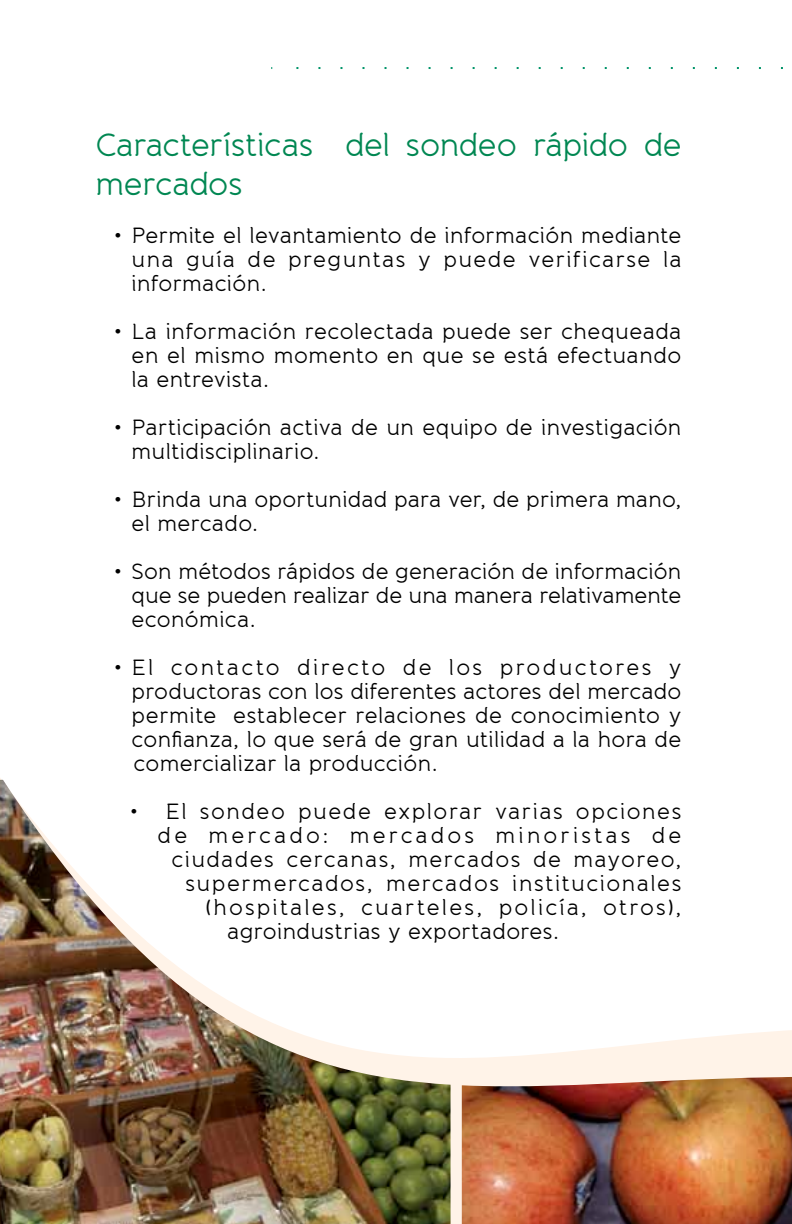
<style>
.page{position:relative;width:792px;height:1224px;background:#fff}
.page>*{position:absolute;margin:0;border:0;box-sizing:border-box;transform-origin:0 0}
.t1{font:32px/38.4px "Banda";letter-spacing:-.015em;color:#008752}
.t2{font:22px/24px "Banda";letter-spacing:.02em;color:#000;text-align:justify}
.t3{font:22px "Banda";letter-spacing:.065em;color:#000}
.t4{font:22px "Banda";letter-spacing:.095em;color:#000}
.t5{font:22px "Banda";letter-spacing:.07em;color:#000}
.t6{font:22px "Banda";letter-spacing:.06em;color:#000}
.t7{font:22px "Banda";letter-spacing:.14em;color:#000}
</style>
<div class="page">
<img style="left:0;top:778px;width:792px;height:446px">
<svg style="left:296px;top:67px;width:487px;height:2px"></svg>
<h1 class="t1" style="left:96px;top:126px;width:587px">Características del sondeo rápido de mercados</h1>
<p class="t2" style="left:132px;top:223px;width:552px;text-indent:-18px">• Permite el levantamiento de información mediante una guía de preguntas y puede verificarse la información.</p>
<p class="t2" style="left:132px;top:319px;width:551px;text-indent:-18px">• La información recolectada puede ser chequeada en el mismo momento en que se está efectuando la entrevista.</p>
<p class="t2" style="left:132px;top:415px;width:551px;text-indent:-18px">• Participación activa de un equipo de investigación multidisciplinario.</p>
<p class="t2" style="left:132px;top:487px;width:552px;text-indent:-18px">• Brinda una oportunidad para ver, de primera mano, el mercado.</p>
<p class="t2" style="left:132px;top:559px;width:551px;text-indent:-18px">• Son métodos rápidos de generación de información que se pueden realizar de una manera relativamente económica.</p>
<p class="t2" style="left:132px;top:655px;width:552px;text-indent:-18px">• El contacto directo de los productores y productoras con los diferentes actores del mercado permite establecer relaciones de conocimiento y confianza, lo que será de gran utilidad a la hora de comercializar la producción.</p>
<p class="t5" style="left:130px;top:798px;width:553px">• El sondeo puede explorar varias opciones</p>
<p class="t7" style="left:158px;top:822px;width:525px">de mercado: mercados minoristas de</p>
<p class="t6" style="left:172px;top:846px;width:511px">ciudades cercanas, mercados de mayoreo,</p>
<p class="t3" style="left:186px;top:870px;width:497px">supermercados, mercados institucionales</p>
<p class="t4" style="left:206px;top:894px;width:477px">(hospitales, cuarteles, policía, otros),</p>
<p class="t2" style="left:228px;top:919px;width:333px">agroindustrias y exportadores.</p>
</div>
